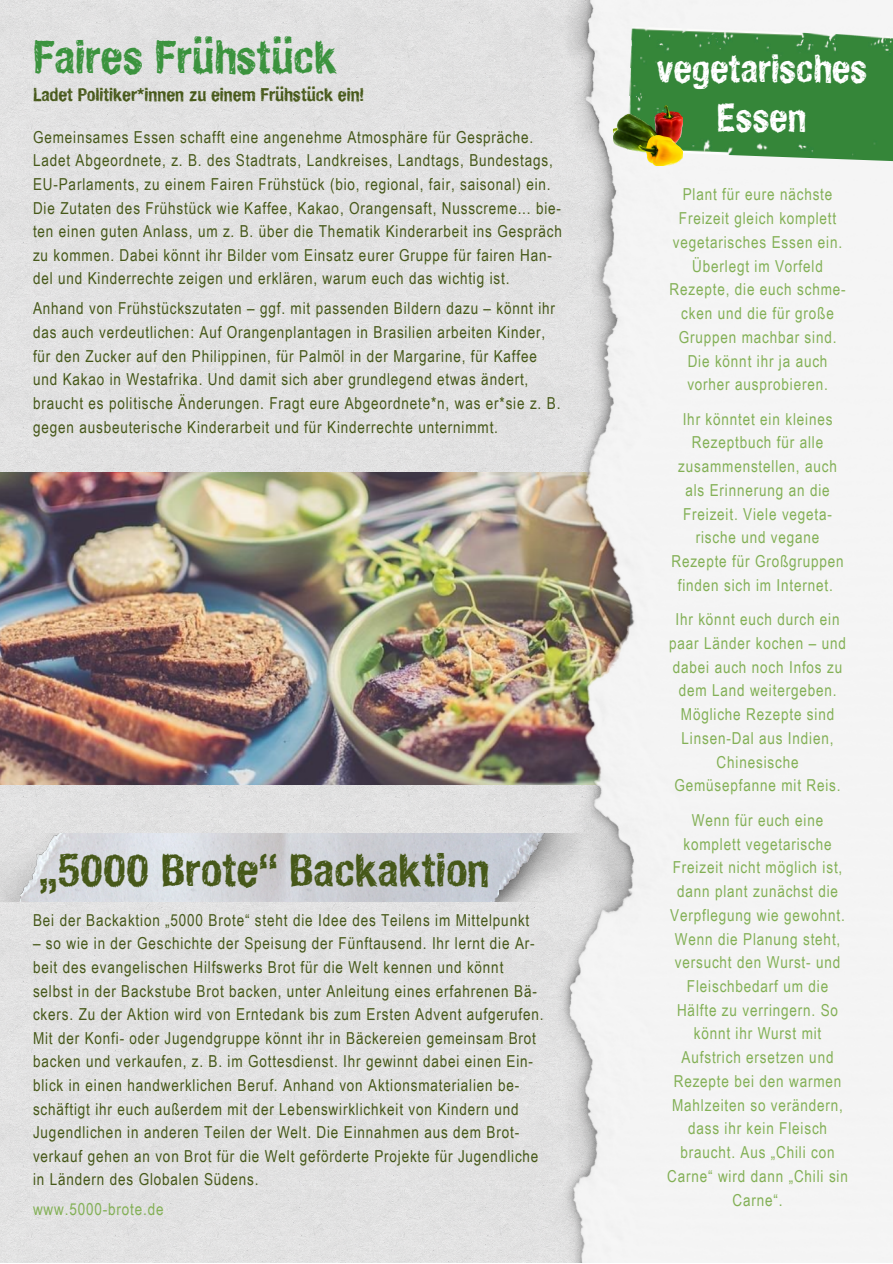
<style>
.page{position:relative;width:893px;height:1264px;background:#fff}
.page>*{position:absolute;margin:0;border:0;box-sizing:border-box;transform-origin:0 0}
.t1{font:700 45px "Hand Vetica";color:#465819}
.t2{font:700 45px "Hand Vetica";color:#3b933e}
.t3{font:700 37.65px/49.5px "Hand Vetica";color:#fff;text-align:center}
.t4{font:700 18px "Hand Vetica";color:#465819}
.t5{font:16.5px/23.5px "Arial Narrow";letter-spacing:.05em;color:#465819}
.t6{font:16.5px/23.7px "Arial Narrow";letter-spacing:.05em;color:#83b056;text-align:center}
</style>
<div class="page">
<div style="left:0;top:0;width:548px;height:1262px;background:#e2e1e2"></div>
<img style="left:0;top:472px;width:548px;height:312px">
<img style="left:548px;top:0;width:344px;height:1262px">
<img style="left:627px;top:26px;width:265px;height:136px">
<img style="left:0;top:833px;width:606px;height:68px">
<img style="left:613px;top:105px;width:69px;height:61px">
<h1 class="t2" style="left:33px;top:30px;width:305px">Faires Frühstück</h1>
<p class="t4" style="left:33px;top:83px;width:332px">Ladet Politiker*innen zu einem Frühstück ein!</p>
<p class="t5" style="left:33px;top:125px;width:530px">Gemeinsames Essen schafft eine angenehme Atmosphäre für Gespräche.<br>Ladet Abgeordnete, z. B. des Stadtrats, Landkreises, Landtags, Bundestags, EU-Parlaments, zu einem Fairen Frühstück (bio, regional, fair, saisonal) ein.<br>Die Zutaten des Frühstück wie Kaffee, Kakao, Orangensaft, Nusscreme... bie&shy;ten einen guten Anlass, um z. B. über die Thematik Kinderarbeit ins Gespräch zu kommen. Dabei könnt ihr Bilder vom Einsatz eurer Gruppe für fairen Han&shy;del und Kinderrechte zeigen und erklären, warum euch das wichtig ist.</p>
<p class="t5" style="left:33px;top:297px;width:529px">Anhand von Frühstückszutaten – ggf. mit passenden Bildern dazu – könnt ihr das auch verdeutlichen: Auf Orangenplantagen in Brasilien arbeiten Kinder, für den Zucker auf den Philippinen, für Palmöl in der Margarine, für Kaffee und Kakao in Westafrika. Und damit sich aber grundlegend etwas ändert, braucht es politische Änderungen. Fragt eure Abgeordnete*n, was er*sie z. B. gegen ausbeuterische Kinderarbeit und für Kinderrechte unternimmt.</p>
<h1 class="t1" style="left:39px;top:842px;width:452px">„5000 Brote“ Backaktion</h1>
<p class="t5" style="left:33px;top:907px;width:497px">Bei der Backaktion „5000 Brote“ steht die Idee des Teilens im Mittelpunkt</p>
<p class="t5" style="left:33px;top:931px;width:512px">– so wie in der Geschichte der Speisung der Fünftausend. Ihr lernt die Ar&shy;beit des evangelischen Hilfswerks Brot für die Welt kennen und könnt selbst in der Backstube Brot backen, unter Anleitung eines erfahrenen Bä&shy;ckers. Zu der Aktion wird von Erntedank bis zum Ersten Advent aufgerufen.<br>Mit der Konfi- oder Jugendgruppe könnt ihr in Bäckereien gemeinsam Brot backen und verkaufen, z. B. im Gottesdienst. Ihr gewinnt dabei einen Ein&shy;blick in einen handwerklichen Beruf. Anhand von Aktionsmaterialien be&shy;schäftigt ihr euch außerdem mit der Lebenswirklichkeit von Kindern und Jugendlichen in anderen Teilen der Welt. Die Einnahmen aus dem Brot&shy;verkauf gehen an von Brot für die Welt geförderte Projekte für Jugendliche in Ländern des Globalen Südens.</p>
<p class="t6" style="left:33px;top:1197px;width:132px">www.5000-brote.de</p>
<h2 class="t3" style="left:656px;top:43px;width:212px">vegetarisches<br>Essen</h2>
<p class="t6" style="left:669px;top:182px;width:177px">Plant für eure nächste<br>Freizeit gleich komplett vegetarisches Essen ein.<br>Überlegt im Vorfeld<br>Rezepte, die euch schme&shy;cken und die für große<br>Gruppen machbar sind.<br>Die könnt ihr ja auch vorher ausprobieren.</p>
<p class="t6" style="left:671px;top:407px;width:174px">Ihr könntet ein kleines<br>Rezeptbuch für alle zusammenstellen, auch als Erinnerung an die<br>Freizeit. Viele vegeta&shy;rische und vegane<br>Rezepte für Großgruppen finden sich im Internet.</p>
<p class="t6" style="left:669px;top:607px;width:178px">Ihr könnt euch durch ein paar Länder kochen – und dabei auch noch Infos zu dem Land weitergeben.<br>Mögliche Rezepte sind<br>Linsen-Dal aus Indien,<br>Chinesische<br>Gemüsepfanne mit Reis.</p>
<p class="t6" style="left:667px;top:808px;width:182px">Wenn für euch eine komplett vegetarische<br>Freizeit nicht möglich ist, dann plant zunächst die<br>Verpflegung wie gewohnt.<br>Wenn die Planung steht, versucht den Wurst- und<br>Fleischbedarf um die<br>Hälfte zu verringern. So könnt ihr Wurst mit<br>Aufstrich ersetzen und<br>Rezepte bei den warmen<br>Mahlzeiten so verändern, dass ihr kein Fleisch braucht. Aus „Chili con<br>Carne“ wird dann „Chili sin<br>Carne“.</p>
</div>
